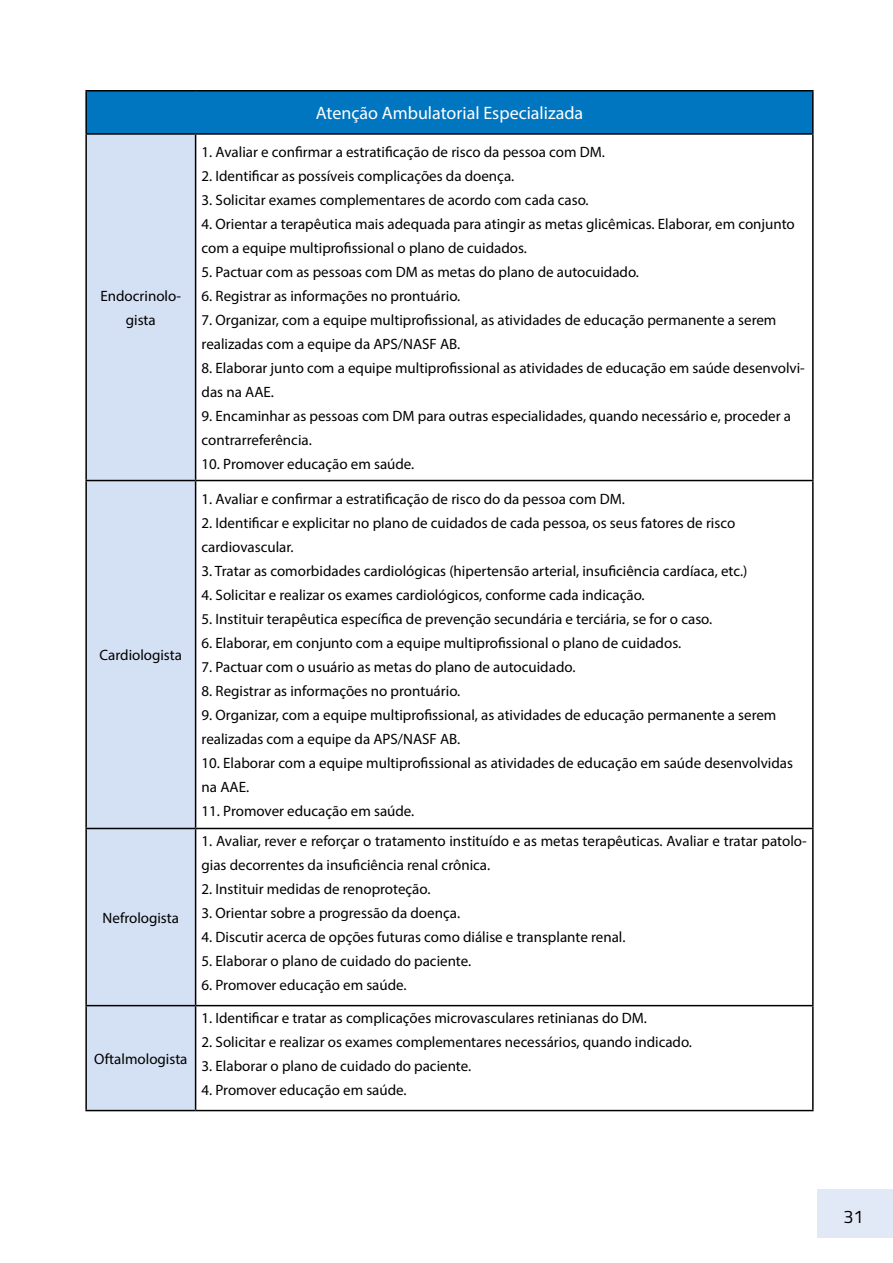
<style>
.page{position:relative;width:893px;height:1263px;background:#fff}
.page>*{position:absolute;margin:0;border:0;box-sizing:border-box;transform-origin:0 0}
.t1{font:18px "Myriad Pro";color:#fff}
.t2{font:18px "Cairo";color:#000}
.t3{font:15px/24px "Myriad Pro";color:#000}
</style>
<div class="page">
<div style="left:818px;top:1188px;width:75px;height:49px;background:#e1e9f6"></div>
<div style="left:86px;top:91px;width:727px;height:43px;background:#0076c0"></div>
<div style="left:87px;top:135px;width:108px;height:975px;background:#d4e0f3"></div>
<hr style="left:85px;top:90px;width:111px;height:2px;background:#000">
<hr style="left:85px;top:92px;width:2px;height:41px;background:#000">
<hr style="left:196px;top:90px;width:618px;height:2px;background:#000">
<hr style="left:812px;top:92px;width:2px;height:41px;background:#000">
<hr style="left:85px;top:133px;width:111px;height:2px;background:#000">
<hr style="left:85px;top:135px;width:2px;height:345px;background:#000">
<hr style="left:196px;top:133px;width:618px;height:2px;background:#000">
<hr style="left:195px;top:135px;width:1px;height:345px;background:#000">
<hr style="left:812px;top:135px;width:2px;height:345px;background:#000">
<hr style="left:85px;top:480px;width:111px;height:1px;background:#000">
<hr style="left:85px;top:481px;width:2px;height:347px;background:#000">
<hr style="left:196px;top:480px;width:618px;height:1px;background:#000">
<hr style="left:195px;top:481px;width:1px;height:347px;background:#000">
<hr style="left:812px;top:481px;width:2px;height:347px;background:#000">
<hr style="left:85px;top:828px;width:111px;height:1px;background:#000">
<hr style="left:85px;top:829px;width:2px;height:176px;background:#000">
<hr style="left:196px;top:828px;width:618px;height:1px;background:#000">
<hr style="left:195px;top:829px;width:1px;height:176px;background:#000">
<hr style="left:812px;top:829px;width:2px;height:176px;background:#000">
<hr style="left:85px;top:1005px;width:111px;height:1px;background:#000">
<hr style="left:85px;top:1006px;width:2px;height:104px;background:#000">
<hr style="left:196px;top:1005px;width:618px;height:1px;background:#000">
<hr style="left:195px;top:1006px;width:1px;height:104px;background:#000">
<hr style="left:812px;top:1006px;width:2px;height:104px;background:#000">
<hr style="left:85px;top:1110px;width:111px;height:1px;background:#000">
<hr style="left:196px;top:1110px;width:618px;height:1px;background:#000">
<p class="t3" style="left:100px;top:284px;width:82px;text-align:center">Endocrinolo&shy;gista</p>
<p class="t3" style="left:100px;top:643px;width:84px">Cardiologista</p>
<p class="t3" style="left:103px;top:905px;width:78px">Nefrologista</p>
<p class="t3" style="left:94px;top:1046px;width:95px">Oftalmologista</p>
<p class="t1" style="left:316px;top:102px;width:269px">Atenção Ambulatorial Especializada</p>
<p class="t3" style="left:202px;top:140px;width:405px">1. Avaliar e confirmar a estratificação de risco da pessoa com DM.</p>
<p class="t3" style="left:202px;top:164px;width:314px">2. Identificar as possíveis complicações da doença.</p>
<p class="t3" style="left:202px;top:188px;width:389px">3. Solicitar exames complementares de acordo com cada caso.</p>
<p class="t3" style="left:202px;top:212px;width:595px">4. Orientar a terapêutica mais adequada para atingir as metas glicêmicas. Elaborar, em conjunto com a equipe multiprofissional o plano de cuidados.</p>
<p class="t3" style="left:202px;top:260px;width:439px">5. Pactuar com as pessoas com DM as metas do plano de autocuidado.</p>
<p class="t3" style="left:202px;top:284px;width:260px">6. Registrar as informações no prontuário.</p>
<p class="t3" style="left:202px;top:308px;width:576px">7. Organizar, com a equipe multiprofissional, as atividades de educação permanente a serem realizadas com a equipe da APS/NASF AB.</p>
<p class="t3" style="left:202px;top:356px;width:605px">8. Elaborar junto com a equipe multiprofissional as atividades de educação em saúde desenvolvi&shy;das na AAE.</p>
<p class="t3" style="left:202px;top:404px;width:591px">9. Encaminhar as pessoas com DM para outras especialidades, quando necessário e, proceder a contrarreferência.</p>
<p class="t3" style="left:202px;top:452px;width:214px">10. Promover educação em saúde.</p>
<p class="t3" style="left:202px;top:487px;width:425px">1. Avaliar e confirmar a estratificação de risco do da pessoa com DM.</p>
<p class="t3" style="left:202px;top:511px;width:535px">2. Identificar e explicitar no plano de cuidados de cada pessoa, os seus fatores de risco cardiovascular.</p>
<p class="t3" style="left:202px;top:559px;width:547px">3. Tratar as comorbidades cardiológicas (hipertensão arterial, insuficiência cardíaca, etc.)</p>
<p class="t3" style="left:202px;top:583px;width:445px">4. Solicitar e realizar os exames cardiológicos, conforme cada indicação.</p>
<p class="t3" style="left:202px;top:607px;width:512px">5. Instituir terapêutica específica de prevenção secundária e terciária, se for o caso.</p>
<p class="t3" style="left:202px;top:631px;width:481px">6. Elaborar, em conjunto com a equipe multiprofissional o plano de cuidados.</p>
<p class="t3" style="left:202px;top:655px;width:375px">7. Pactuar com o usuário as metas do plano de autocuidado.</p>
<p class="t3" style="left:202px;top:679px;width:260px">8. Registrar as informações no prontuário.</p>
<p class="t3" style="left:202px;top:703px;width:576px">9. Organizar, com a equipe multiprofissional, as atividades de educação permanente a serem realizadas com a equipe da APS/NASF AB.</p>
<p class="t3" style="left:202px;top:751px;width:593px">10. Elaborar com a equipe multiprofissional as atividades de educação em saúde desenvolvidas na AAE.</p>
<p class="t3" style="left:202px;top:799px;width:214px">11. Promover educação em saúde.</p>
<p class="t3" style="left:202px;top:828px;width:607px">1. Avaliar, rever e reforçar o tratamento instituído e as metas terapêuticas. Avaliar e tratar patolo&shy;gias decorrentes da insuficiência renal crônica.</p>
<p class="t3" style="left:202px;top:876px;width:230px">2. Instituir medidas de renoproteção.</p>
<p class="t3" style="left:202px;top:900px;width:260px">3. Orientar sobre a progressão da doença.</p>
<p class="t3" style="left:202px;top:924px;width:425px">4. Discutir acerca de opções futuras como diálise e transplante renal.</p>
<p class="t3" style="left:202px;top:948px;width:271px">5. Elaborar o plano de cuidado do paciente.</p>
<p class="t3" style="left:202px;top:972px;width:207px">6. Promover educação em saúde.</p>
<p class="t3" style="left:202px;top:1005px;width:447px">1. Identificar e tratar as complicações microvasculares retinianas do DM.</p>
<p class="t3" style="left:202px;top:1029px;width:492px">2. Solicitar e realizar os exames complementares necessários, quando indicado.</p>
<p class="t3" style="left:202px;top:1053px;width:271px">3. Elaborar o plano de cuidado do paciente.</p>
<p class="t3" style="left:202px;top:1077px;width:207px">4. Promover educação em saúde.</p>
<p class="t2" style="left:843px;top:1201px;width:22px">31</p>
</div>
